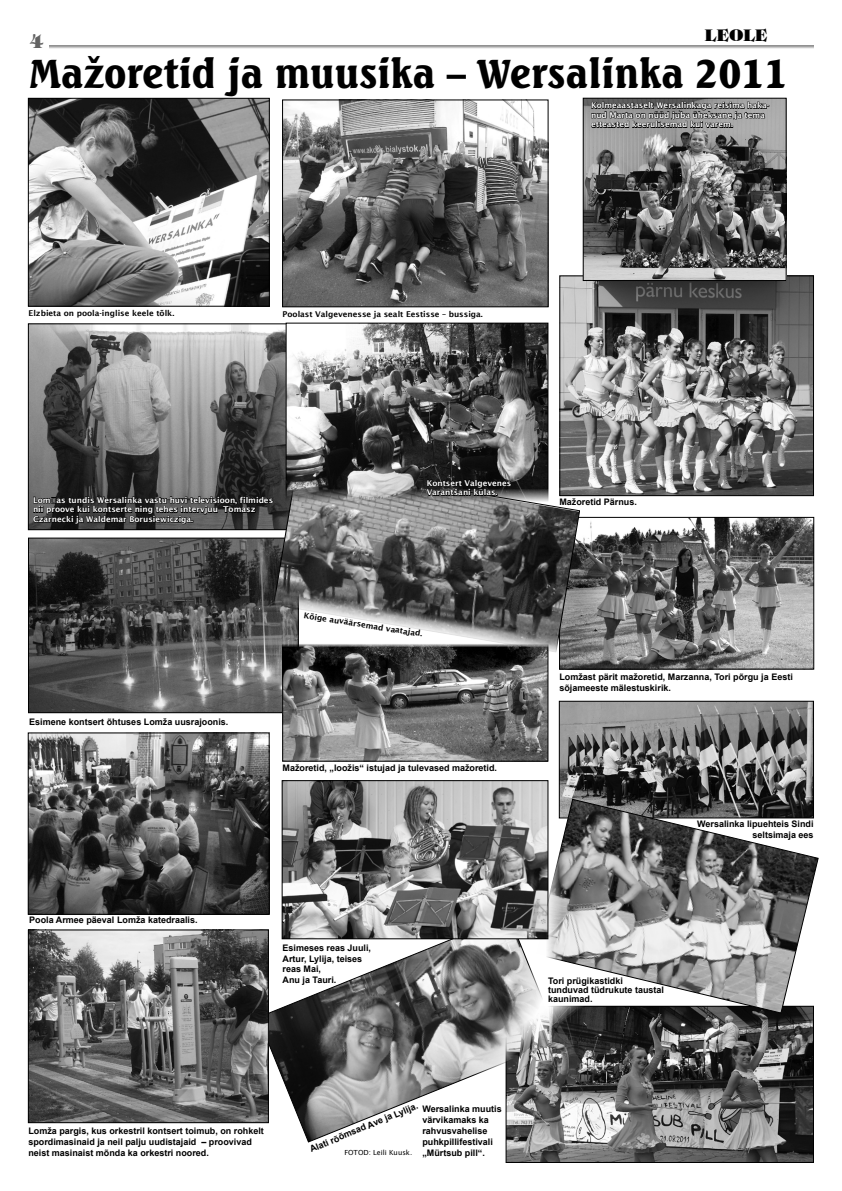
<style>
.page{position:relative;width:842px;height:1191px;background:#fff}
.page>*{position:absolute;margin:0;border:0;box-sizing:border-box;transform-origin:0 0}
.t1{font:800 39px "Seagull BT";color:#000}
.t2{font:800 19px "Tiffany IT Cby BT";color:#636363}
.t3{font:800 16px "Tiffany IT Cby BT";color:#000}
.t4{font:700 9px/10.8px "Arial";color:#000}
.t5{font:600 8px/9.6px "Lucida Sans";color:#fff}
.t6{font:600 8px "Lucida Sans";color:#000}
.t7{font:7px "Lucida Sans";color:#000}
</style>
<div class="page">
<svg style="left:49px;top:46px;width:765px;height:2px;background:#b6b6b6"></svg>
<img style="left:30px;top:540px;width:253px;height:171px">
<div style="left:28px;top:538px;width:270px;height:175px;border:1px solid #000"></div>
<img style="left:561px;top:519px;width:251px;height:148px">
<div style="left:559px;top:517px;width:255px;height:152px;border:1px solid #000"></div>
<img style="left:508px;top:1013px;width:304px;height:147px">
<img style="left:285px;top:652px;width:261px;height:107px">
<img style="left:30px;top:100px;width:237px;height:204px">
<div style="left:28px;top:98px;width:241px;height:208px;border:1px solid #000"></div>
<img style="left:30px;top:326px;width:256px;height:202px">
<div style="left:28px;top:324px;width:281px;height:206px;border:1px solid #000"></div>
<img style="left:30px;top:735px;width:237px;height:177px">
<div style="left:28px;top:733px;width:241px;height:181px;border:1px solid #000"></div>
<img style="left:284px;top:102px;width:262px;height:203px">
<div style="left:282px;top:100px;width:266px;height:207px;border:1px solid #000"></div>
<svg style="left:273px;top:463px;width:307px;height:189px;background:#707070"></svg>
<svg style="left:258px;top:915px;width:302px;height:227px"></svg>
<img style="left:562px;top:278px;width:250px;height:216px">
<div style="left:560px;top:276px;width:254px;height:220px;border:1px solid #000"></div>
<img style="left:288px;top:325px;width:258px;height:176px">
<div style="left:286px;top:323px;width:262px;height:180px;border:1px solid #000"></div>
<img style="left:284px;top:782px;width:262px;height:155px">
<div style="left:282px;top:780px;width:266px;height:159px;border:1px solid #000"></div>
<img style="left:561px;top:703px;width:251px;height:96px">
<div style="left:559px;top:701px;width:255px;height:117px;border:1px solid #000"></div>
<svg style="left:535px;top:799px;width:283px;height:214px"></svg>
<svg style="left:32px;top:494px;width:242px;height:31px;background:#282828"></svg>
<svg style="left:425px;top:479px;width:87px;height:18px;background:#1a1a1a"></svg>
<img style="left:585px;top:100px;width:199px;height:179px">
<div style="left:583px;top:98px;width:203px;height:183px;border:1px solid #000"></div>
<svg style="left:590px;top:100px;width:179px;height:29px;background:#565656"></svg>
<img style="left:30px;top:932px;width:236px;height:188px">
<div style="left:28px;top:930px;width:240px;height:192px;border:1px solid #000"></div>
<h2 class="t2" style="left:30px;top:29px;width:15px">4</h2>
<h3 class="t3" style="left:705px;top:25px;width:64px">LEOLE</h3>
<h1 class="t1" style="left:28px;top:49px;width:761px">Mažoretid ja muusika – Wersalinka 2011</h1>
<p class="t5" style="left:591px;top:101px;width:180px">Kolmeaastaselt Wersalinkaga reisima haka&shy;nud Marta on nüüd juba üheksane ja tema etteasted keerulisemad kui varem.</p>
<p class="t6" style="left:29px;top:308px;width:147px">Elzbieta on poola-inglise keele tõlk.</p>
<p class="t6" style="left:283px;top:309px;width:202px">Poolast Valgevenesse ja sealt Eestisse – bussiga.</p>
<p class="t5" style="left:33px;top:495px;width:242px">Lomžas tundis Wersalinka vastu huvi televisioon, filmides nii proove kui kontserte ning tehes intervjuu Tomasz<br>Czarnecki ja Waldemar Borusiewicziga.</p>
<p class="t5" style="left:427px;top:478px;width:86px">Kontsert Valgevenes<br>Varantšani külas.</p>
<p class="t4" style="left:29px;top:717px;width:201px">Esimene kontsert õhtuses Lomža uusrajoonis.</p>
<p class="t6" style="left:305px;top:610px;width:121px;rotate:9deg">Kõige auväärsemad vaatajad.</p>
<p class="t4" style="left:283px;top:762px;width:216px">Mažoretid, „loožis“ istujad ja tulevased mažoretid.</p>
<p class="t4" style="left:29px;top:915px;width:170px">Poola Armee päeval Lomža katedraalis.</p>
<p class="t4" style="left:283px;top:942px;width:90px">Esimeses reas Juuli,<br>Artur, Lylija, teises reas Mai,<br>Anu ja Tauri.</p>
<p class="t4" style="left:559px;top:497px;width:79px">Mažoretid Pärnus.</p>
<p class="t4" style="left:559px;top:671px;width:235px">Lomžast pärit mažoretid, Marzanna, Tori põrgu ja Eesti sõjameeste mälestuskirik.</p>
<p class="t4" style="left:697px;top:818px;width:118px;text-align:right">Wersalinka lipuehteis Sindi seltsimaja ees</p>
<p class="t4" style="left:548px;top:977px;width:118px;line-height:9px">Tori prügikastidki tunduvad tüdrukute taustal kaunimad.</p>
<p class="t4" style="left:28px;top:1126px;width:237px">Lomža pargis, kus orkestril kontsert toimub, on rohkelt spordimasinaid ja neil palju uudistajaid – proovivad neist masinaist mõnda ka orkestri noored.</p>
<p class="t4" style="left:308px;top:1145px;width:118px;rotate:-23deg">Alati rõõmsad Ave ja Lylija.</p>
<p class="t4" style="left:422px;top:1104px;width:81px">Wersalinka muutis värvikamaks ka rahvusvahelise puhkpillifestivali „Mürtsub pill“.</p>
<p class="t7" style="left:344px;top:1148px;width:69px">FOTOD: Leili Kuusk.</p>
</div>
